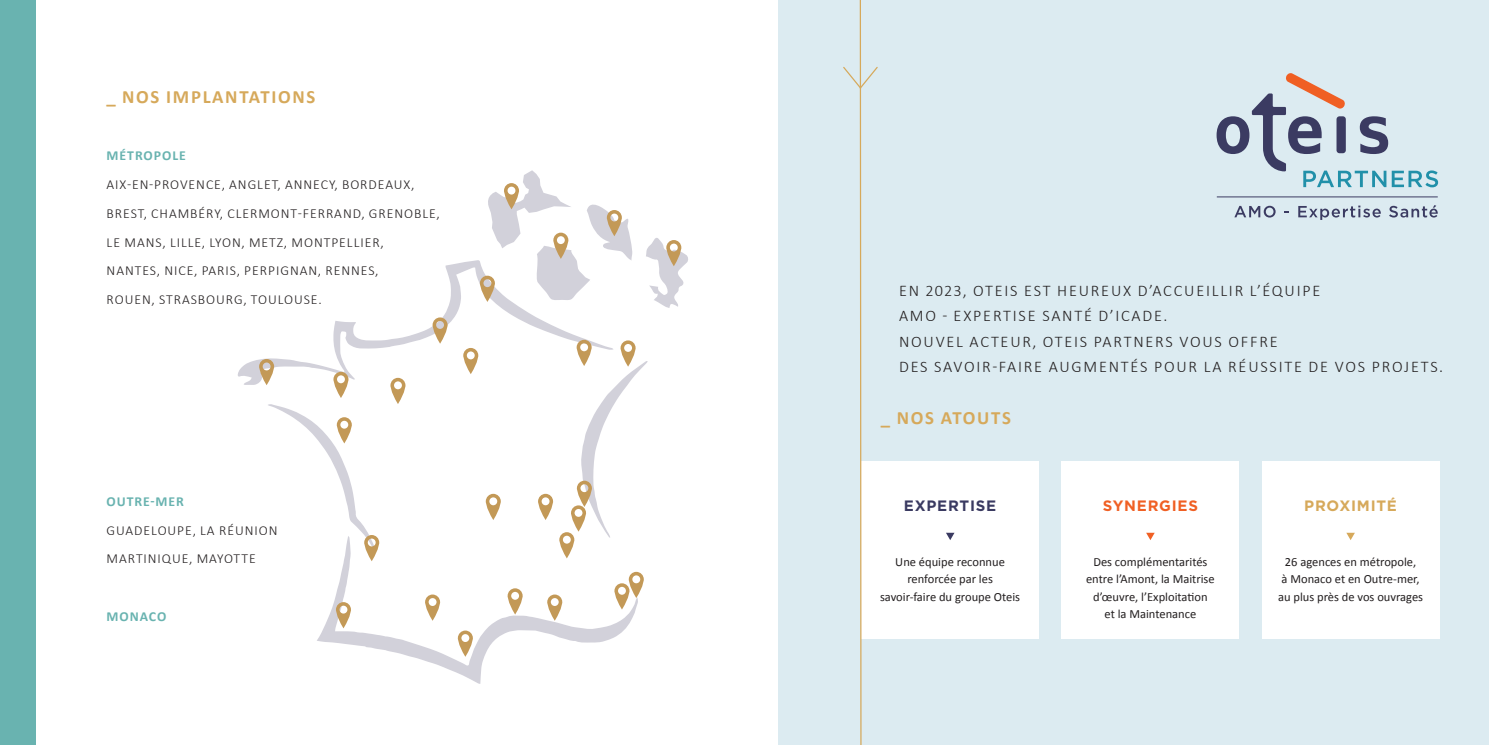
<style>
.page{position:relative;width:1489px;height:745px;background:#fff}
.page>*{position:absolute;margin:0;border:0;box-sizing:border-box;transform-origin:0 0}
.t1{font:700 18.75px "Calibri";letter-spacing:.09em;color:#d6a95b}
.t2{font:300 16.25px/25.4px "Calibri";letter-spacing:.11em;color:#231f20}
.t3{font:700 15px "Gotham";letter-spacing:.05em;color:#3a3a61}
.t4{font:700 15px "Gotham";letter-spacing:.05em;color:#f06024}
.t5{font:700 15px "Gotham";letter-spacing:.05em;color:#d6a95b}
.t6{font:300 13.75px/28.8px "Calibri";letter-spacing:.07em;color:#231f20}
.t7{font:700 13.75px "Calibri";letter-spacing:.07em;color:#69b3b0}
.t8{font:12.5px/17.5px "Calibri";color:#231f20;text-align:center}
</style>
<div class="page">
<svg style="left:317px;top:541px;width:319px;height:142px"></svg>
<svg style="left:238px;top:260px;width:347px;height:125px"></svg>
<svg style="left:547px;top:594px;width:15px;height:26px"></svg>
<svg style="left:507px;top:588px;width:16px;height:26px"></svg>
<svg style="left:457px;top:630px;width:16px;height:26px"></svg>
<svg style="left:424px;top:594px;width:16px;height:26px"></svg>
<svg style="left:335px;top:601px;width:16px;height:27px"></svg>
<svg style="left:485px;top:493px;width:16px;height:26px"></svg>
<svg style="left:538px;top:493px;width:15px;height:26px"></svg>
<svg style="left:463px;top:348px;width:15px;height:26px"></svg>
<svg style="left:390px;top:377px;width:16px;height:27px"></svg>
<svg style="left:259px;top:359px;width:120px;height:202px"></svg>
<svg style="left:432px;top:317px;width:16px;height:26px"></svg>
<svg style="left:614px;top:571px;width:30px;height:38px"></svg>
<svg style="left:559px;top:339px;width:88px;height:219px"></svg>
<svg style="left:646px;top:238px;width:42px;height:70px"></svg>
<svg style="left:479px;top:170px;width:153px;height:132px"></svg>
<div style="left:0;top:0;width:35px;height:744px;background:#69b3b0"></div>
<div style="left:778px;top:0;width:710px;height:744px;background:#dcebf1"></div>
<div style="left:861px;top:461px;width:177px;height:177px;background:#fff"></div>
<div style="left:1061px;top:461px;width:177px;height:177px;background:#fff"></div>
<div style="left:1261px;top:461px;width:177px;height:177px;background:#fff"></div>
<svg style="left:946px;top:532px;width:8px;height:8px"></svg>
<svg style="left:843px;top:0;width:35px;height:744px"></svg>
<svg style="left:1346px;top:532px;width:8px;height:8px"></svg>
<svg style="left:1146px;top:532px;width:8px;height:8px"></svg>
<svg style="left:1216px;top:73px;width:221px;height:114px"></svg>
<svg style="left:1234px;top:206px;width:41px;height:11px"></svg>
<svg style="left:1298px;top:205px;width:82px;height:15px"></svg>
<svg style="left:1389px;top:205px;width:48px;height:12px"></svg>
<hr style="left:1216px;top:196px;width:221px;height:1px;background:#3b3b62">
<h1 class="t1" style="left:106px;top:83px;width:210px">_ NOS IMPLANTATIONS</h1>
<p class="t7" style="left:107px;top:146px;width:81px">MÉTROPOLE</p>
<p class="t6" style="left:107px;top:170px;width:335px">AIX-EN-PROVENCE, ANGLET, ANNECY, BORDEAUX, BREST, CHAMBÉRY, CLERMONT-FERRAND, GRENOBLE, LE MANS, LILLE, LYON, METZ, MONTPELLIER, NANTES, NICE, PARIS, PERPIGNAN, RENNES,<br>ROUEN, STRASBOURG, TOULOUSE.</p>
<p class="t7" style="left:107px;top:491px;width:79px">OUTRE-MER</p>
<p class="t6" style="left:107px;top:515px;width:172px">GUADELOUPE, LA RÉUNION<br>MARTINIQUE, MAYOTTE</p>
<p class="t7" style="left:107px;top:606px;width:61px">MONACO</p>
<p class="t2" style="left:899px;top:277px;width:545px">EN 2023, OTEIS EST HEUREUX D’ACCUEILLIR L’ÉQUIPE<br>AMO - EXPERTISE SANTÉ D’ICADE.<br>NOUVEL ACTEUR, OTEIS PARTNERS VOUS OFFRE<br>DES SAVOIR-FAIRE AUGMENTÉS POUR LA RÉUSSITE DE VOS PROJETS.</p>
<h1 class="t1" style="left:881px;top:404px;width:131px">_ NOS ATOUTS</h1>
<p class="t3" style="left:903px;top:495px;width:94px">EXPERTISE</p>
<p class="t8" style="left:880px;top:552px;width:142px">Une équipe reconnue renforcée par les savoir-faire du groupe Oteis</p>
<p class="t4" style="left:1102px;top:495px;width:97px">SYNERGIES</p>
<p class="t8" style="left:1086px;top:552px;width:130px">Des complémentarités entre l’Amont, la Maitrise d’œuvre, l’Exploitation<br>et la Maintenance</p>
<p class="t5" style="left:1304px;top:495px;width:94px">PROXIMITÉ</p>
<p class="t8" style="left:1277px;top:552px;width:147px">26 agences en métropole,<br>à Monaco et en Outre-mer, au plus près de vos ouvrages</p>
</div>
